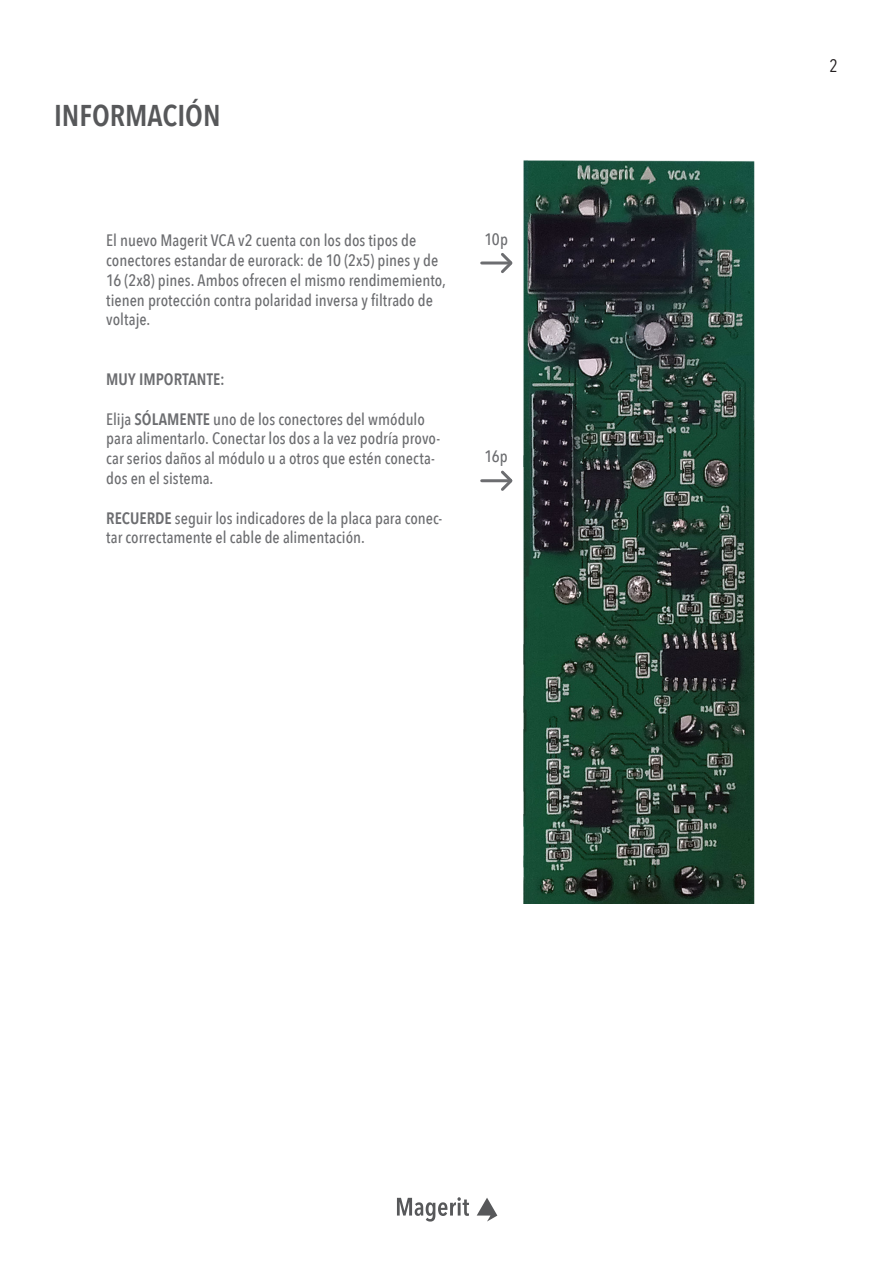
<style>
.page{position:relative;width:893px;height:1263px;background:#fff}
.page>*{position:absolute;margin:0;border:0;box-sizing:border-box;transform-origin:0 0}
.t1{font:600 30px "Avenir Next Condensed";color:#57585a}
.t2{font:18px "Avenir Next Condensed";color:#231f20}
.t3{font:500 16.5px/19.8px "Avenir Next Condensed";color:#6c6d70}
.t4{font:600 16.5px "Avenir Next Condensed";letter-spacing:.005em;color:#6c6d70}
.s1{font-weight:600}
</style>
<div class="page">
<svg style="left:477px;top:1198px;width:20px;height:23px"></svg>
<svg style="left:397px;top:1197px;width:72px;height:24px"></svg>
<img style="left:523px;top:160px;width:232px;height:743px">
<hr style="left:482px;top:479px;width:29px;height:3px;background:#6c6d70">
<svg style="left:498px;top:470px;width:15px;height:21px"></svg>
<hr style="left:482px;top:261px;width:29px;height:3px;background:#6c6d70">
<svg style="left:498px;top:253px;width:15px;height:20px"></svg>
<p class="t1" style="left:54px;top:89px;width:168px">INFORMACIÓN</p>
<p class="t3" style="left:106px;top:231px;width:341px">El nuevo Magerit VCA v2 cuenta con los dos tipos de conectores estandar de eurorack: de 10 (2x5) pines y de 16 (2x8) pines. Ambos ofrecen el mismo rendimemiento, tienen protección contra polaridad inversa y filtrado de voltaje.</p>
<p class="t4" style="left:106px;top:365px;width:120px">MUY IMPORTANTE:</p>
<p class="t3" style="left:106px;top:409px;width:335px">Elija <span class="s1">SÓLAMENTE</span> uno de los conectores del wmódulo para alimentarlo. Conectar los dos a la vez podría provo&shy;car serios daños al módulo u a otros que estén conecta&shy;dos en el sistema.</p>
<p class="t3" style="left:106px;top:508px;width:338px"><span class="s1">RECUERDE</span> seguir los indicadores de la placa para conec&shy;tar correctamente el cable de alimentación.</p>
<p class="t3" style="left:485px;top:230px;width:25px">10p</p>
<p class="t3" style="left:485px;top:447px;width:25px">16p</p>
<p class="t2" style="left:829px;top:50px;width:10px">2</p>
</div>
